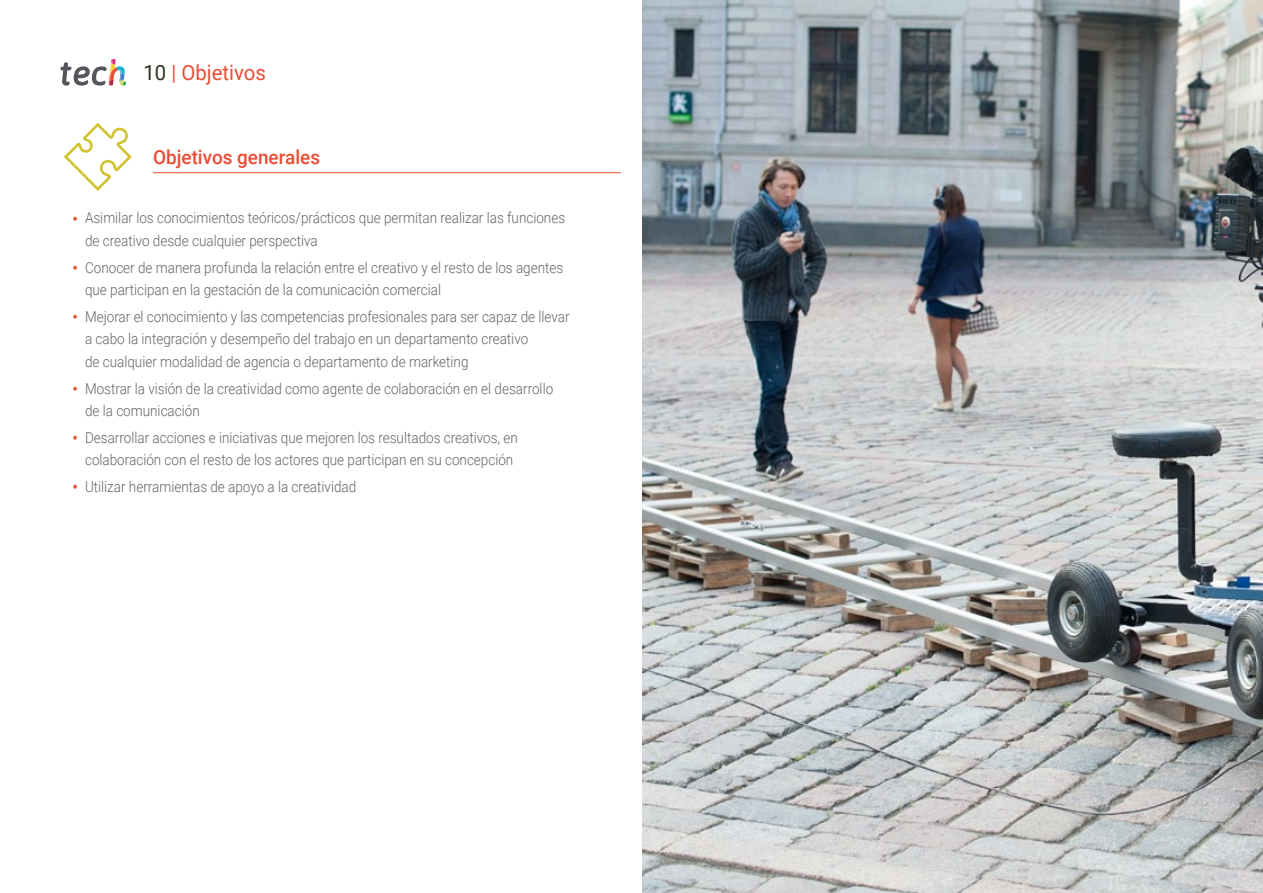
<style>
.page{position:relative;width:1263px;height:893px;background:#fff}
.page>*{position:absolute;margin:0;border:0;box-sizing:border-box;transform-origin:0 0}
.t1{font:21px "Roboto";color:#e94d35}
.t2{font:500 19.5px "Roboto";color:#e94d35}
.t3{font:300 15px/22.5px "Roboto";color:#61646a;scale:.9 1}
.s1{color:#312e20}
</style>
<div class="page">
<hr style="left:153px;top:172px;width:468px;height:1px;background:#e94d35">
<svg style="left:64px;top:123px;width:68px;height:68px"></svg>
<img style="left:642px;top:0;width:621px;height:893px">
<svg style="left:61px;top:59px;width:65px;height:27px"></svg>
<h1 class="t1" style="left:144px;top:57px;width:124px"><span class="s1">10</span> | Objetivos</h1>
<h2 class="t2" style="left:153px;top:144px;width:169px">Objetivos generales</h2>
<p class="t3" style="left:85px;top:206px;width:535px">Asimilar los conocimientos teóricos/prácticos que permitan realizar las funciones de creativo desde cualquier perspectiva</p>
<p class="t3" style="left:85px;top:255px;width:533px">Conocer de manera profunda la relación entre el creativo y el resto de los agentes que participan en la gestación de la comunicación comercial</p>
<p class="t3" style="left:85px;top:305px;width:540px">Mejorar el conocimiento y las competencias profesionales para ser capaz de llevar a cabo la integración y desempeño del trabajo en un departamento creativo<br>de cualquier modalidad de agencia o departamento de marketing</p>
<p class="t3" style="left:85px;top:376px;width:522px">Mostrar la visión de la creatividad como agente de colaboración en el desarrollo de la comunicación</p>
<p class="t3" style="left:85px;top:426px;width:482px">Desarrollar acciones e iniciativas que mejoren los resultados creativos, en colaboración con el resto de los actores que participan en su concepción</p>
<p class="t3" style="left:85px;top:475px;width:303px">Utilizar herramientas de apoyo a la creatividad</p>
</div>
